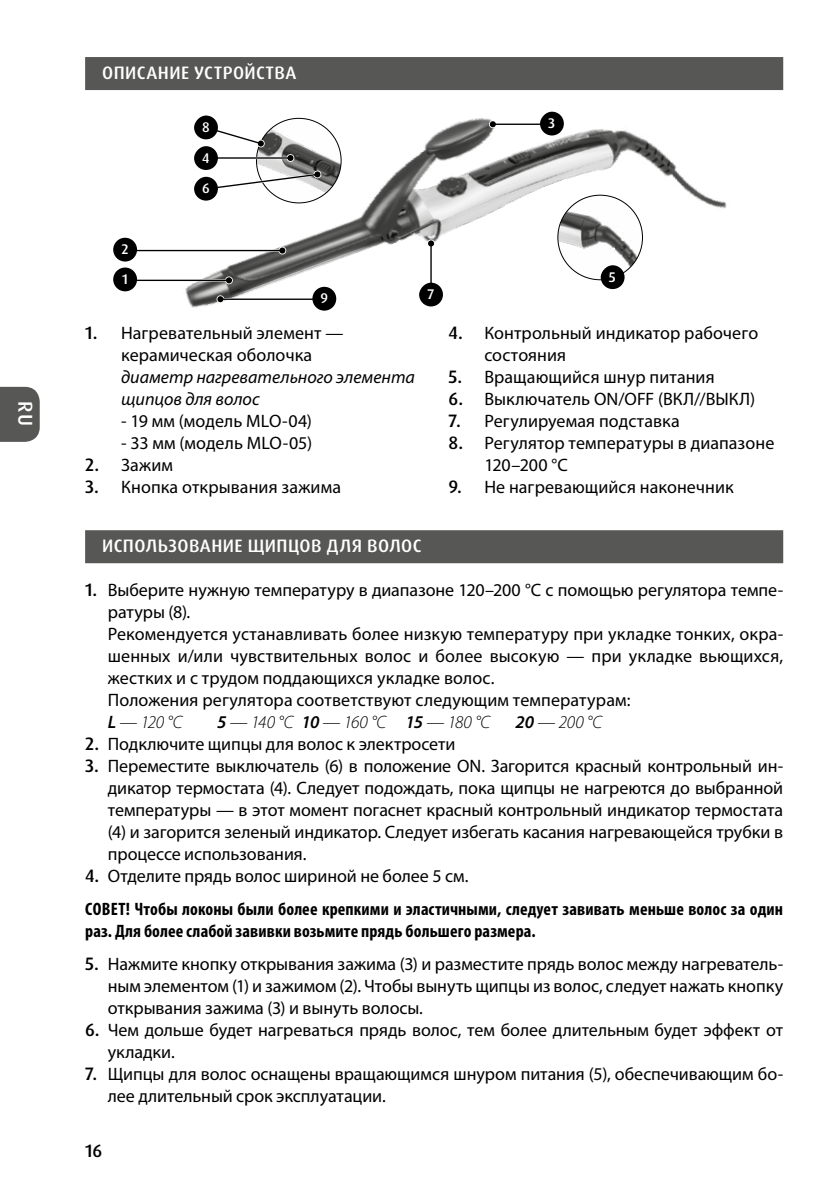
<style>
.page{position:relative;width:840px;height:1191px;background:#fff}
.page>*{position:absolute;margin:0;border:0;box-sizing:border-box;transform-origin:0 0}
.t1{font:500 20px "Dax Pro";color:#fff}
.t2{font:18px/22px "Myriad Pro";color:#000}
.t3{font:700 condensed 18px/33px "Myriad Pro";letter-spacing:.01em;color:#000}
.t4{font:500 18px "Dax Pro";letter-spacing:.02em;color:#fff}
.t5{font:italic 18px/22px "Myriad Pro";color:#000}
.t6{font:italic 300 18px "Myriad Pro";letter-spacing:-.01em;color:#000}
.t7{font:500 18px "Dax Pro";color:#000}
.t8{font:500 14px "Dax Pro";color:#fff}
.s1{font-family:"Dax Pro";font-weight:500}
.s2{font-weight:600;font-style:italic}
.s3{font-weight:300;font-style:italic}
.s4{font-weight:600}
.s5{font-family:"Dax Pro";font-weight:500;font-stretch:normal}
.s6{font-weight:400;font-stretch:normal}
</style>
<div class="page">
<svg style="left:0;top:387px;width:40px;height:55px"></svg>
<div style="left:85px;top:57px;width:697px;height:33px;background:#575756"></div>
<div style="left:85px;top:530px;width:697px;height:33px;background:#575756"></div>
<img style="left:141px;top:90px;width:600px;height:221px">
<hr style="left:125px;top:279px;width:104px;height:2px;background:#fff">
<svg style="left:225px;top:276px;width:8px;height:8px"></svg>
<hr style="left:125px;top:280px;width:104px;height:1px;background:#000">
<svg style="left:226px;top:277px;width:6px;height:6px"></svg>
<svg style="left:216px;top:295px;width:8px;height:8px"></svg>
<hr style="left:220px;top:298px;width:104px;height:2px;background:#000">
<svg style="left:217px;top:296px;width:6px;height:6px"></svg>
<hr style="left:125px;top:249px;width:157px;height:3px;background:#fff">
<hr style="left:125px;top:250px;width:157px;height:1px;background:#000">
<svg style="left:279px;top:247px;width:6px;height:6px"></svg>
<hr style="left:429px;top:243px;width:3px;height:53px;background:#fff">
<hr style="left:430px;top:243px;width:1px;height:53px;background:#000">
<svg style="left:428px;top:240px;width:6px;height:6px"></svg>
<hr style="left:492px;top:123px;width:69px;height:2px;background:#fff">
<svg style="left:488px;top:120px;width:8px;height:8px"></svg>
<hr style="left:492px;top:124px;width:69px;height:1px;background:#000">
<svg style="left:489px;top:121px;width:6px;height:6px"></svg>
<div style="left:113px;top:267px;width:24px;height:24px;background:#000;border-radius:50%"></div>
<div style="left:312px;top:287px;width:24px;height:24px;background:#000;border-radius:50%"></div>
<div style="left:113px;top:238px;width:24px;height:23px;background:#000;border-radius:50%"></div>
<div style="left:539px;top:112px;width:24px;height:23px;background:#000;border-radius:50%"></div>
<div style="left:419px;top:283px;width:23px;height:23px;background:#000;border-radius:50%"></div>
<img style="left:557px;top:195px;width:85px;height:85px;border-radius:42px">
<img style="left:256px;top:118px;width:85px;height:85px;border-radius:42px">
<svg style="left:203px;top:125px;width:60px;height:21px"></svg>
<div style="left:258px;top:140px;width:6px;height:7px;background:#000;border-radius:50%"></div>
<svg style="left:286px;top:154px;width:8px;height:8px"></svg>
<hr style="left:204px;top:157px;width:86px;height:2px;background:#000">
<svg style="left:287px;top:155px;width:6px;height:6px"></svg>
<svg style="left:203px;top:171px;width:117px;height:20px"></svg>
<div style="left:194px;top:146px;width:24px;height:24px;background:#000;border-radius:50%"></div>
<div style="left:194px;top:116px;width:24px;height:23px;background:#000;border-radius:50%"></div>
<div style="left:194px;top:177px;width:24px;height:24px;background:#000;border-radius:50%"></div>
<div style="left:600px;top:265px;width:24px;height:24px;background:#000;border-radius:50%"></div>
<p class="t1" style="left:38px;top:401px;width:27px;rotate:90deg">RU</p>
<p class="t4" style="left:102px;top:61px;width:195px">ОПИСАНИЕ УСТРОЙСТВА</p>
<p class="t8" style="left:202px;top:118px;width:9px">8</p>
<p class="t8" style="left:202px;top:149px;width:9px">4</p>
<p class="t8" style="left:202px;top:179px;width:9px">6</p>
<p class="t8" style="left:548px;top:114px;width:8px">3</p>
<p class="t8" style="left:121px;top:240px;width:9px">2</p>
<p class="t8" style="left:122px;top:270px;width:7px">1</p>
<p class="t8" style="left:608px;top:268px;width:8px">5</p>
<p class="t8" style="left:320px;top:289px;width:9px">9</p>
<p class="t8" style="left:427px;top:285px;width:8px">7</p>
<p class="t2" style="left:85px;top:322px;width:260px;text-align:center"><span class="s1">1.</span> Нагревательный элемент — керамическая оболочка</p>
<p class="t5" style="left:121px;top:366px;width:295px">диаметр нагревательного элемента щипцов для волос</p>
<p class="t2" style="left:121px;top:410px;width:192px">- 19 мм (модель MLO-04)</p>
<p class="t2" style="left:121px;top:432px;width:192px">- 33 мм (модель MLO-05)</p>
<p class="t2" style="left:85px;top:454px;width:89px"><span class="s1">2.</span> Зажим</p>
<p class="t2" style="left:85px;top:476px;width:257px"><span class="s1">3.</span> Кнопка открывания зажима</p>
<p class="t2" style="left:484px;top:322px;width:275px;text-indent:-36px"><span class="s1">4.</span> Контрольный индикатор рабочего состояния</p>
<p class="t2" style="left:448px;top:366px;width:268px"><span class="s1">5.</span> Вращающийся шнур питания</p>
<p class="t2" style="left:448px;top:388px;width:308px"><span class="s1">6.</span> Выключатель ON/OFF (ВКЛ//ВЫКЛ)</p>
<p class="t2" style="left:448px;top:410px;width:233px"><span class="s1">7.</span> Регулируемая подставка</p>
<p class="t2" style="left:484px;top:432px;width:291px;text-indent:-36px"><span class="s1">8.</span> Регулятор температуры в диапазоне<br>120–200 °C</p>
<p class="t2" style="left:448px;top:476px;width:287px"><span class="s1">9.</span> Не нагревающийся наконечник</p>
<p class="t4" style="left:102px;top:534px;width:320px">ИСПОЛЬЗОВАНИЕ ЩИПЦОВ ДЛЯ ВОЛОС</p>
<p class="t2" style="left:108px;top:579px;width:676px;text-indent:-23px"><span class="s1">1.</span> Выберите нужную температуру в диапазоне 120–200 °C с помощью регулятора темпе&shy;ратуры (8).<br>Рекомендуется устанавливать более низкую температуру при укладке тонких, окра&shy;шенных и/или чувствительных волос и более высокую — при укладке вьющихся, жестких и с трудом поддающихся укладке волос.<br>Положения регулятора соответствуют следующим температурам:<br><span class="s2">L</span> <span class="s3">— 120 °C</span></p>
<p class="t6" style="left:217px;top:712px;width:274px"><span class="s4">5</span> — 140 °C <span class="s4">10</span> — 160 °C <span class="s4">15</span> — 180 °C</p>
<p class="t6" style="left:515px;top:712px;width:88px"><span class="s4">20</span> — 200 °C</p>
<p class="t2" style="left:85px;top:733px;width:372px"><span class="s1">2.</span> Подключите щипцы для волос к электросети</p>
<p class="t2" style="left:108px;top:755px;width:676px;text-align:justify;text-indent:-23px"><span class="s1">3.</span> Переместите выключатель (6) в положение ON. Загорится красный контрольный ин&shy;дикатор термостата (4). Следует подождать, пока щипцы не нагреются до выбранной температуры — в этот момент погаснет красный контрольный индикатор термостата (4) и загорится зеленый индикатор. Следует избегать касания нагревающейся трубки в процессе использования.</p>
<p class="t3" style="left:85px;top:859px;width:699px"><span class="s5">4.</span> <span class="s6">Отделите прядь волос шириной не более 5 см.<br></span>СОВЕТ! Чтобы локоны были более крепкими и эластичными, следует завивать меньше волос за один</p>
<p class="t3" style="left:85px;top:914px;width:452px">раз. Для более слабой завивки возьмите прядь большего размера.</p>
<p class="t2" style="left:108px;top:953px;width:676px;text-align:justify;text-indent:-23px"><span class="s1">5.</span> Нажмите кнопку открывания зажима (3) и разместите прядь волос между нагреватель&shy;ным элементом (1) и зажимом (2). Чтобы вынуть щипцы из волос, следует нажать кнопку открывания зажима (3) и вынуть волосы.</p>
<p class="t2" style="left:108px;top:1019px;width:676px;text-indent:-23px"><span class="s1">6.</span> Чем дольше будет нагреваться прядь волос, тем более длительным будет эффект от укладки.</p>
<p class="t2" style="left:108px;top:1063px;width:676px;text-indent:-23px"><span class="s1">7.</span> Щипцы для волос оснащены вращающимся шнуром питания (5), обеспечивающим бо&shy;лее длительный срок эксплуатации.</p>
<p class="t7" style="left:85px;top:1139px;width:19px">16</p>
</div>
